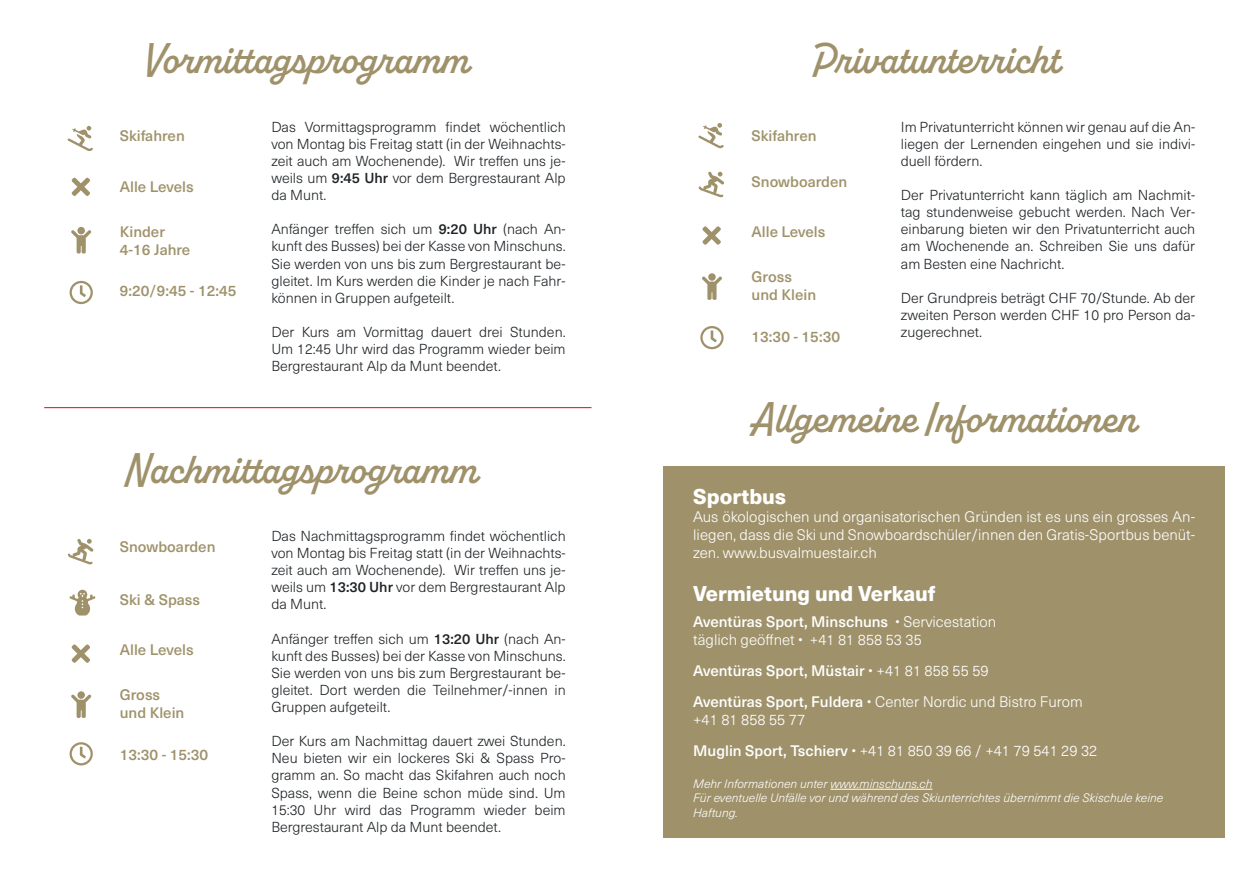
<style>
.page{position:relative;width:1259px;height:893px;background:#fff}
.page>*{position:absolute;margin:0;border:0;box-sizing:border-box;transform-origin:0 0}
.t1{font:600 43.35px "Alkaline";color:#9f926b}
.t2{font:800 21px "Neue Haas Unica W1 G";color:#fff}
.t3{font:300 15px/18px "Neue Haas Unica W1 G";color:#fff}
.t4{font:500 15px/18px "Neue Haas Unica W1 G";color:#9f926b}
.t5{font:500 15px/30.8px "Neue Haas Unica W1 G";color:#fff}
.t6{font:300 14.25px/17.1px "Neue Haas Unica W1 G";color:#1f2326;text-align:justify}
.t7{font:italic 300 12px/14.4px "Neue Haas Unica W1 G";color:#fff}
.s1{font-weight:500}
.s2{font-weight:300}
</style>
<div class="page">
<div style="left:663px;top:467px;width:562px;height:371px;background:#9f926b"></div>
<hr style="left:830px;top:789px;width:102px;height:1px;background:#fff">
<svg style="left:70px;top:742px;width:23px;height:23px"></svg>
<svg style="left:700px;top:326px;width:23px;height:23px"></svg>
<svg style="left:70px;top:281px;width:23px;height:23px"></svg>
<svg style="left:68px;top:539px;width:25px;height:25px"></svg>
<svg style="left:698px;top:172px;width:26px;height:25px"></svg>
<svg style="left:69px;top:590px;width:26px;height:25px"></svg>
<svg style="left:72px;top:644px;width:18px;height:19px"></svg>
<svg style="left:702px;top:226px;width:19px;height:19px"></svg>
<svg style="left:72px;top:177px;width:18px;height:19px"></svg>
<svg style="left:71px;top:691px;width:20px;height:27px"></svg>
<svg style="left:702px;top:273px;width:20px;height:27px"></svg>
<svg style="left:71px;top:227px;width:20px;height:27px"></svg>
<svg style="left:698px;top:123px;width:26px;height:25px"></svg>
<svg style="left:67px;top:126px;width:26px;height:25px"></svg>
<hr style="left:44px;top:407px;width:547px;height:1px;background:#eb1f27">
<h1 class="t1" style="left:143px;top:33px;width:328px">Vormittagsprogramm</h1>
<h1 class="t1" style="left:811px;top:33px;width:251px">Privatunterricht</h1>
<p class="t6" style="left:271px;top:117px;width:296px">Das Vormittagsprogramm findet wöchentlich von Montag bis Freitag statt (in der Weihnachts&shy;zeit auch am Wochenende). Wir treffen uns je&shy;weils um <span class="s1">9:45 Uhr</span> vor dem Bergrestaurant Alp da Munt.</p>
<p class="t6" style="left:271px;top:220px;width:296px">Anfänger treffen sich um <span class="s1">9:20 Uhr</span> (nach An&shy;kunft des Busses) bei der Kasse von Minschuns.<br>Sie werden von uns bis zum Bergrestaurant be&shy;gleitet. Im Kurs werden die Kinder je nach Fahr&shy;können in Gruppen aufgeteilt.</p>
<p class="t6" style="left:271px;top:323px;width:296px">Der Kurs am Vormittag dauert drei Stunden.<br>Um 12:45 Uhr wird das Programm wieder beim Bergrestaurant Alp da Munt beendet.</p>
<p class="t4" style="left:120px;top:126px;width:67px">Skifahren</p>
<p class="t4" style="left:751px;top:126px;width:67px">Skifahren</p>
<p class="t4" style="left:751px;top:172px;width:97px">Snowboarden</p>
<p class="t4" style="left:120px;top:177px;width:75px">Alle Levels</p>
<p class="t4" style="left:120px;top:222px;width:47px">Kinder</p>
<p class="t4" style="left:751px;top:222px;width:75px">Alle Levels</p>
<p class="t4" style="left:120px;top:240px;width:72px">4-16 Jahre</p>
<p class="t4" style="left:751px;top:267px;width:66px">Gross und Klein</p>
<p class="t4" style="left:120px;top:281px;width:118px">9:20/9:45 - 12:45</p>
<p class="t4" style="left:751px;top:326px;width:90px">13:30 - 15:30</p>
<p class="t6" style="left:901px;top:117px;width:296px">Im Privatunterricht können wir genau auf die An&shy;liegen der Lernenden eingehen und sie indivi&shy;duell fördern.</p>
<p class="t6" style="left:901px;top:186px;width:296px">Der Privatunterricht kann täglich am Nachmit&shy;tag stundenweise gebucht werden. Nach Ver&shy;einbarung bieten wir den Privatunterricht auch am Wochenende an. Schreiben Sie uns dafür am Besten eine Nachricht.</p>
<p class="t6" style="left:901px;top:288px;width:296px">Der Grundpreis beträgt CHF 70/Stunde. Ab der zweiten Person werden CHF 10 pro Person da&shy;zugerechnet.</p>
<h1 class="t1" style="left:125px;top:442px;width:354px">Nachmittagsprogramm</h1>
<p class="t4" style="left:120px;top:537px;width:97px">Snowboarden</p>
<p class="t4" style="left:120px;top:590px;width:82px">Ski &amp; Spass</p>
<p class="t4" style="left:120px;top:640px;width:75px">Alle Levels</p>
<p class="t4" style="left:120px;top:685px;width:66px">Gross und Klein</p>
<p class="t4" style="left:120px;top:744px;width:90px">13:30 - 15:30</p>
<p class="t6" style="left:271px;top:527px;width:296px">Das Nachmittagsprogramm findet wöchentlich von Montag bis Freitag statt (in der Weihnachts&shy;zeit auch am Wochenende). Wir treffen uns je&shy;weils um <span class="s1">13:30 Uhr</span> vor dem Bergrestaurant Alp da Munt.</p>
<p class="t6" style="left:271px;top:629px;width:296px">Anfänger treffen sich um <span class="s1">13:20 Uhr</span> (nach An&shy;kunft des Busses) bei der Kasse von Minschuns.<br>Sie werden von uns bis zum Bergrestaurant be&shy;gleitet. Dort werden die Teilnehmer/-innen in Gruppen aufgeteilt.</p>
<p class="t6" style="left:271px;top:732px;width:296px">Der Kurs am Nachmittag dauert zwei Stunden.<br>Neu bieten wir ein lockeres Ski &amp; Spass Pro&shy;gramm an. So macht das Skifahren auch noch Spass, wenn die Beine schon müde sind. Um 15:30 Uhr wird das Programm wieder beim Bergrestaurant Alp da Munt beendet.</p>
<h1 class="t1" style="left:751px;top:391px;width:387px">Allgemeine Informationen</h1>
<h2 class="t2" style="left:693px;top:480px;width:95px">Sportbus</h2>
<p class="t3" style="left:693px;top:507px;width:503px;text-align:justify">Aus ökologischen und organisatorischen Gründen ist es uns ein grosses An&shy;liegen, dass die Ski und Snowboardschüler/innen den Gratis-Sportbus benüt&shy;zen. www.busvalmuestair.ch</p>
<h2 class="t2" style="left:693px;top:577px;width:244px">Vermietung und Verkauf</h2>
<p class="t3" style="left:693px;top:612px;width:304px"><span class="s1">Aventüras Sport, Minschuns</span> • Servicestation täglich geöffnet • +41 81 858 53 35</p>
<p class="t5" style="left:693px;top:654px;width:391px">Aventüras Sport, Müstair <span class="s2">• +41 81 858 55 59<br></span>Aventüras Sport, Fuldera <span class="s2">• Center Nordic und Bistro Furom</span></p>
<p class="t3" style="left:693px;top:703px;width:406px;line-height:30.8px">+41 81 858 55 77<br><span class="s1">Muglin Sport, Tschierv</span> • +41 81 850 39 66 / +41 79 541 29 32</p>
<p class="t7" style="left:693px;top:776px;width:472px">Mehr Informationen unter www.minschuns.ch<br>Für eventuelle Unfälle vor und während des Skiunterrichtes übernimmt die Skischule keine<br>Haftung.</p>
</div>
